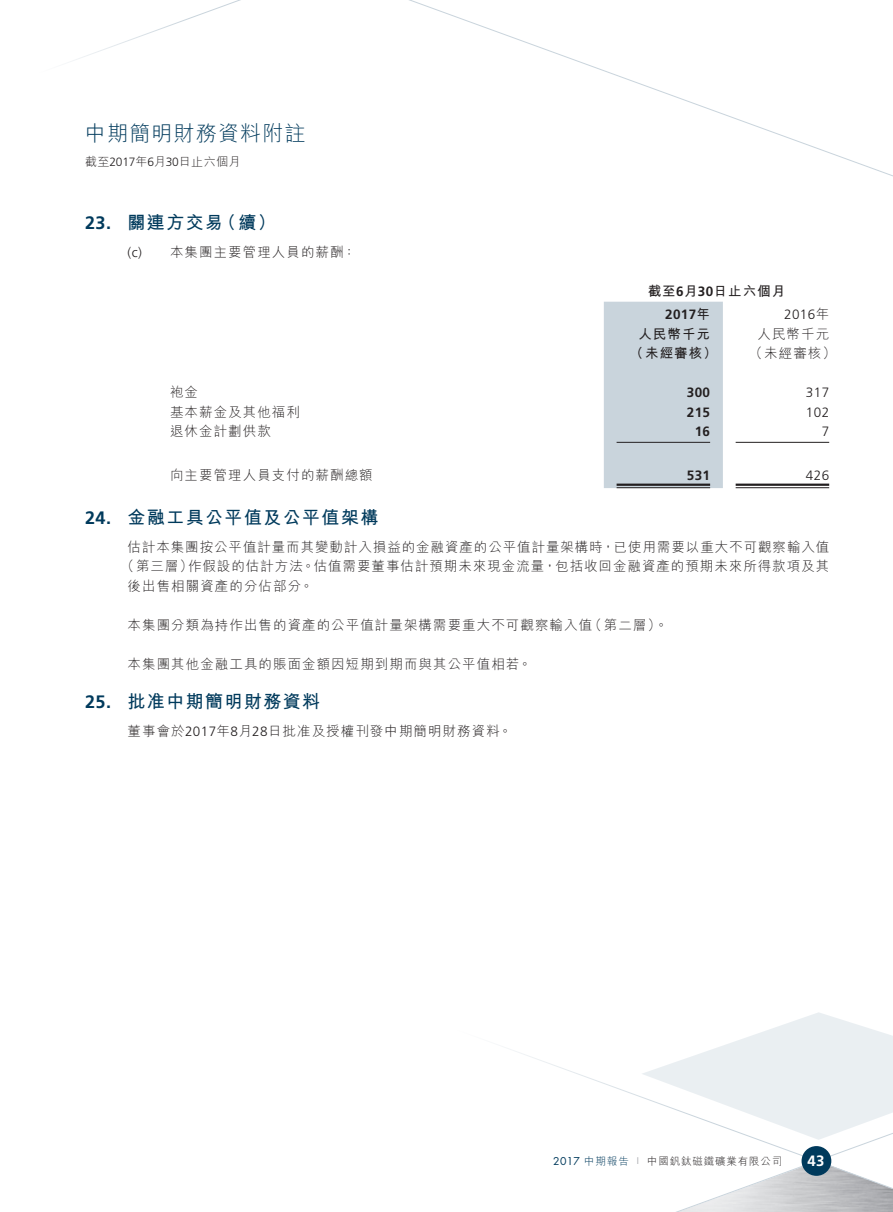
<style>
.page{position:relative;width:893px;height:1212px;background:#fff}
.page>*{position:absolute;margin:0;border:0;box-sizing:border-box;transform-origin:0 0}
.t1{font:300 21px "M Hei HK";letter-spacing:.055em;color:#003a5c}
.Heading_1{font:700 18px "M Hei HK";letter-spacing:.08em;color:#003a5c}
.t2{font:700 15px "Frutiger LT Std";color:#fff}
.Body_Text{font:300 13.5px "M Hei HK";letter-spacing:.08em;color:#231f20}
.Body_Text-2{font:700 13.5px "M Hei HK";letter-spacing:.08em;color:#231f20}
.Body_Text-3{font:700 13.5px "Frutiger LT Std";letter-spacing:.03em;color:#231f20}
.Body_Text-4{font:300 13.5px "Frutiger LT Std";letter-spacing:.03em;color:#231f20}
.t3{font:300 12px "M Hei HK";letter-spacing:.04em;color:#231f20}
.t4{font:300 10.5px "M Hei HK";letter-spacing:.08em;color:#231f20}
.s1{font-family:"Frutiger LT Std"}
.s2{font-family:"M Hei HK"}
.s3{font-family:"Futura Std";font-weight:400;color:#003a5c}
.s4{color:#003a5c}
.s5{font-family:"Futura Std";font-weight:400;font-size:9px;color:#a8a9ad}
</style>
<div class="page">
<svg style="left:510px;top:1012px;width:383px;height:200px"></svg>
<svg style="left:70px;top:0;width:823px;height:177px"></svg>
<div style="left:801px;top:1146px;width:30px;height:30px;background:#003a5c;border-radius:50%"></div>
<div style="left:604px;top:302px;width:119px;height:186px;background:#c9d4dc"></div>
<hr style="left:617px;top:442px;width:93px;height:1px;background:#231f20">
<hr style="left:736px;top:442px;width:93px;height:1px;background:#231f20">
<hr style="left:617px;top:484px;width:93px;height:2px;background:#231f20">
<hr style="left:617px;top:487px;width:93px;height:1px;background:#231f20">
<hr style="left:736px;top:484px;width:93px;height:2px;background:#231f20">
<hr style="left:736px;top:487px;width:93px;height:1px;background:#231f20">
<h1 class="t1" style="left:85px;top:122px;width:222px">中期簡明財務資料附註</h1>
<p class="t3" style="left:85px;top:155px;width:157px">截至<span class="s1">2017</span>年<span class="s1">6</span>月<span class="s1">30</span>日止六個月</p>
<p class="Heading_1" style="left:85px;top:209px;width:192px"><span class="s1">23.</span> 關連方交易（續）</p>
<p class="Body_Text" style="left:128px;top:245px;width:230px"><span class="s1">(c)</span> 本集團主要管理人員的薪酬：</p>
<p class="Body_Text-2" style="left:648px;top:281px;width:139px">截至<span class="s1">6</span>月<span class="s1">30</span>日止六個月</p>
<p class="Body_Text-3" style="left:665px;top:307px;width:47px">2017<span class="s2">年</span></p>
<p class="Body_Text-4" style="left:784px;top:307px;width:47px">2016<span class="s2">年</span></p>
<p class="Body_Text-2" style="left:638px;top:324px;width:73px">人民幣千元</p>
<p class="Body_Text" style="left:757px;top:327px;width:73px">人民幣千元</p>
<p class="Body_Text-2" style="left:630px;top:344px;width:88px">（未經審核）</p>
<p class="Body_Text" style="left:749px;top:347px;width:88px">（未經審核）</p>
<p class="Body_Text" style="left:170px;top:386px;width:30px">袍金</p>
<p class="Body_Text-3" style="left:687px;top:385px;width:25px">300</p>
<p class="Body_Text-4" style="left:806px;top:385px;width:25px">317</p>
<p class="Body_Text" style="left:170px;top:405px;width:131px">基本薪金及其他福利</p>
<p class="Body_Text-3" style="left:687px;top:404px;width:25px">215</p>
<p class="Body_Text-4" style="left:806px;top:405px;width:25px">102</p>
<p class="Body_Text" style="left:170px;top:425px;width:102px">退休金計劃供款</p>
<p class="Body_Text-3" style="left:695px;top:424px;width:17px">16</p>
<p class="Body_Text-4" style="left:822px;top:424px;width:9px">7</p>
<p class="Body_Text" style="left:170px;top:468px;width:204px">向主要管理人員支付的薪酬總額</p>
<p class="Body_Text-3" style="left:687px;top:467px;width:25px">531</p>
<p class="Body_Text-4" style="left:806px;top:468px;width:25px">426</p>
<p class="Heading_1" style="left:85px;top:504px;width:295px"><span class="s1">24.</span> 金融工具公平值及公平值架構</p>
<p class="Body_Text" style="left:128px;top:540px;width:703px">估計本集團按公平值計量而其變動計入損益的金融資產的公平值計量架構時，已使用需要以重大不可觀察輸入值</p>
<p class="Body_Text" style="left:121px;top:559px;width:710px">（第三層）作假設的估計方法。估值需要董事估計預期未來現金流量，包括收回金融資產的預期未來所得款項及其</p>
<p class="Body_Text" style="left:128px;top:579px;width:187px">後出售相關資產的分佔部分。</p>
<p class="Body_Text" style="left:128px;top:618px;width:542px">本集團分類為持作出售的資產的公平值計量架構需要重大不可觀察輸入值（第二層）。</p>
<p class="Body_Text" style="left:128px;top:657px;width:406px">本集團其他金融工具的賬面金額因短期到期而與其公平值相若。</p>
<p class="Heading_1" style="left:85px;top:688px;width:237px"><span class="s1">25.</span> 批准中期簡明財務資料</p>
<p class="Body_Text" style="left:128px;top:724px;width:386px">董事會於<span class="s1">2017</span>年<span class="s1">8</span>月<span class="s1">28</span>日批准及授權刊發中期簡明財務資料。</p>
<p class="t4" style="left:553px;top:1156px;width:231px"><span class="s3">2017</span> <span class="s4">中期報告</span> <span class="s5">I</span> 中國釩鈦磁鐵礦業有限公司</p>
<p class="t2" style="left:807px;top:1152px;width:19px">43</p>
</div>
